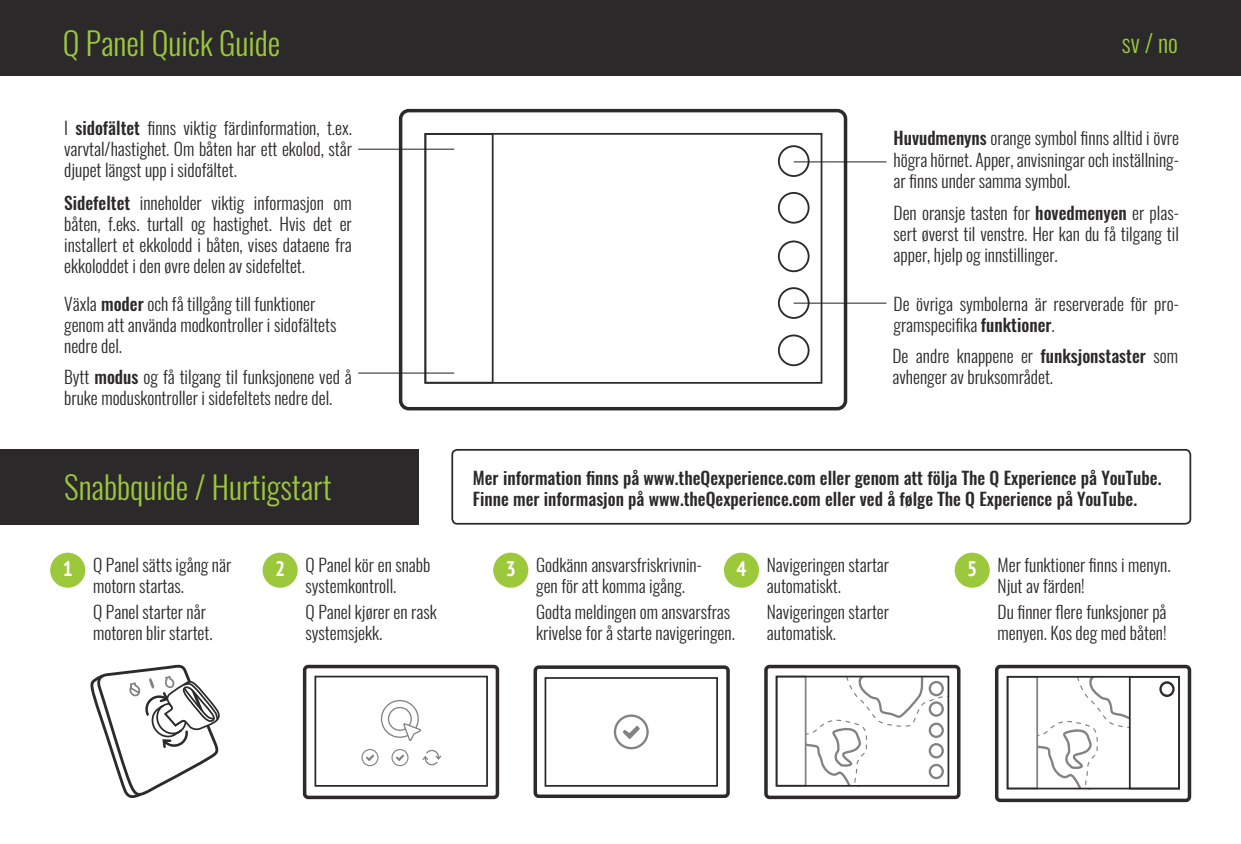
<style>
.page{position:relative;width:1241px;height:844px;background:#fff}
.page>*{position:absolute;margin:0;border:0;box-sizing:border-box;transform-origin:0 0}
.t1{font:300 31.5px "Oswald";color:#9cc83c}
.t2{font:300 24.5px "Oswald";color:#9cc83c}
.t3{font:700 condensed 21px "PT Sans";color:#fff}
.t4{font:300 17.5px/21px "Oswald";color:#2b292a}
.t5{font:500 17.5px "Oswald";color:#2b292a}
.s1{font-weight:500}
</style>
<div class="page">
<div style="left:303px;top:664px;width:196px;height:135px;border:4px solid #2e292b;border-radius:4px"></div>
<div style="left:314px;top:675px;width:174px;height:111px;border:2px solid #2e292b"></div>
<svg style="left:391px;top:749px;width:17px;height:17px"></svg>
<svg style="left:361px;top:749px;width:17px;height:17px"></svg>
<svg style="left:422px;top:749px;width:19px;height:16px"></svg>
<svg style="left:380px;top:700px;width:42px;height:41px"></svg>
<svg style="left:90px;top:664px;width:130px;height:133px"></svg>
<div style="left:533px;top:665px;width:196px;height:132px;border:4px solid #2e292b;border-radius:4px"></div>
<div style="left:544px;top:677px;width:174px;height:109px;border:2px solid #2e292b"></div>
<svg style="left:613px;top:714px;width:35px;height:35px"></svg>
<svg style="left:804px;top:678px;width:140px;height:105px"></svg>
<div style="left:764px;top:664px;width:196px;height:134px;border:4px solid #2e292b;border-radius:4px"></div>
<div style="left:775px;top:675px;width:174px;height:111px;border:2px solid #2e292b"></div>
<svg style="left:1036px;top:678px;width:139px;height:108px"></svg>
<div style="left:994px;top:664px;width:196px;height:137px;border:4px solid #2e292b;border-radius:4px"></div>
<div style="left:1006px;top:675px;width:173px;height:114px;border:2px solid #2e292b"></div>
<div style="left:0;top:0;width:1240px;height:76px;background:#2b292a"></div>
<div style="left:0;top:449px;width:418px;height:75px;background:#2b292a"></div>
<div style="left:424px;top:133px;width:69px;height:250px;border:2px solid #2b2b2b"></div>
<svg style="left:777px;top:145px;width:32px;height:32px"></svg>
<svg style="left:777px;top:192px;width:32px;height:31px"></svg>
<svg style="left:777px;top:240px;width:32px;height:32px"></svg>
<svg style="left:777px;top:287px;width:32px;height:32px"></svg>
<svg style="left:777px;top:334px;width:32px;height:32px"></svg>
<div style="left:399px;top:109px;width:448px;height:301px;border:4px solid #2e292b;border-radius:8px"></div>
<div style="left:424px;top:133px;width:398px;height:250px;border:2px solid #2e292b"></div>
<hr style="left:358px;top:149px;width:96px;height:1px;background:#231f20">
<hr style="left:358px;top:372px;width:96px;height:1px;background:#231f20">
<hr style="left:793px;top:161px;width:93px;height:1px;background:#231f20">
<hr style="left:793px;top:302px;width:93px;height:1px;background:#231f20">
<div style="left:451px;top:449px;width:739px;height:75px;border:2px solid #2b2b2b;border-radius:5px"></div>
<div style="left:50px;top:552px;width:35px;height:35px;background:#9cc83c;border-radius:50%"></div>
<div style="left:262px;top:552px;width:35px;height:35px;background:#9cc83c;border-radius:50%"></div>
<div style="left:493px;top:552px;width:35px;height:35px;background:#9cc83c;border-radius:50%"></div>
<div style="left:723px;top:552px;width:36px;height:35px;background:#9cc83c;border-radius:50%"></div>
<div style="left:954px;top:552px;width:35px;height:35px;background:#9cc83c;border-radius:50%"></div>
<p class="t1" style="left:63px;top:22px;width:219px">Q Panel Quick Guide</p>
<p class="t2" style="left:1121px;top:26px;width:58px">sv / no</p>
<p class="t4" style="left:64px;top:118px;width:289px;text-align:justify">I <span class="s1">sidofältet</span> finns viktig färdinformation, t.ex. varvtal/hastighet. Om båten har ett ekolod, står djupet längst upp i sidofältet.</p>
<p class="t4" style="left:64px;top:192px;width:289px;text-align:justify"><span class="s1">Sidefeltet</span> inneholder viktig informasjon om båten, f.eks. turtall og hastighet. Hvis det er installert et ekkolodd i båten, vises dataene fra ekkoloddet i den øvre delen av sidefeltet.</p>
<p class="t4" style="left:64px;top:294px;width:274px">Växla <span class="s1">moder</span> och få tillgång till funktioner genom att använda modkontroller i sidofältets nedre del.</p>
<p class="t4" style="left:64px;top:366px;width:289px">Bytt <span class="s1">modus</span> og få tilgang til funksjonene ved å bruke moduskontroller i sidefeltets nedre del.</p>
<p class="t1" style="left:64px;top:466px;width:269px">Snabbquide / Hurtigstart</p>
<p class="t4" style="left:893px;top:128px;width:287px;text-align:justify"><span class="s1">Huvudmenyns</span> orange symbol finns alltid i övre högra hörnet. Apper, anvisningar och inställning&shy;ar finns under samma symbol.</p>
<p class="t4" style="left:893px;top:203px;width:287px;text-align:justify">Den oransje tasten for <span class="s1">hovedmenyen</span> er plas&shy;sert øverst til venstre. Her kan du få tilgang til apper, hjelp og innstillinger.</p>
<p class="t4" style="left:893px;top:293px;width:287px">De övriga symbolerna är reserverade för pro&shy;gramspecifika <span class="s1">funktioner</span>.</p>
<p class="t4" style="left:892px;top:345px;width:287px">De andre knappene er <span class="s1">funksjonstaster</span> som avhenger av bruksområdet.</p>
<p class="t5" style="left:473px;top:465px;width:690px">Mer information finns på www.theQexperience.com eller genom att följa The Q Experience på YouTube.</p>
<p class="t5" style="left:473px;top:486px;width:665px">Finne mer informasjon på www.theQexperience.com eller ved å følge The Q Experience på YouTube.</p>
<p class="t4" style="left:93px;top:554px;width:140px">Q Panel sätts igång när motorn startas.</p>
<p class="t3" style="left:736px;top:555px;width:12px">4</p>
<p class="t4" style="left:997px;top:554px;width:174px">Mer funktioner finns i menyn.<br>Njut av färden!</p>
<p class="t3" style="left:63px;top:555px;width:12px">1</p>
<p class="t4" style="left:305px;top:554px;width:126px">Q Panel kör en snabb systemkontroll.</p>
<p class="t3" style="left:275px;top:555px;width:12px">2</p>
<p class="t4" style="left:536px;top:554px;width:167px">Godkänn ansvarsfriskrivnin&shy;gen för att komma igång.</p>
<p class="t3" style="left:505px;top:555px;width:12px">3</p>
<p class="t4" style="left:766px;top:554px;width:124px">Navigeringen startar automatiskt.</p>
<p class="t3" style="left:967px;top:555px;width:12px">5</p>
<p class="t4" style="left:93px;top:601px;width:121px">Q Panel starter når motoren blir startet.</p>
<p class="t4" style="left:305px;top:601px;width:133px">Q Panel kjører en rask systemsjekk.</p>
<p class="t4" style="left:536px;top:601px;width:200px">Godta meldingen om ansvarsfras krivelse for å starte navigeringen.</p>
<p class="t4" style="left:766px;top:601px;width:124px">Navigeringen starter automatisk.</p>
<p class="t4" style="left:997px;top:601px;width:170px">Du finner flere funksjoner på menyen. Kos deg med båten!</p>
</div>
